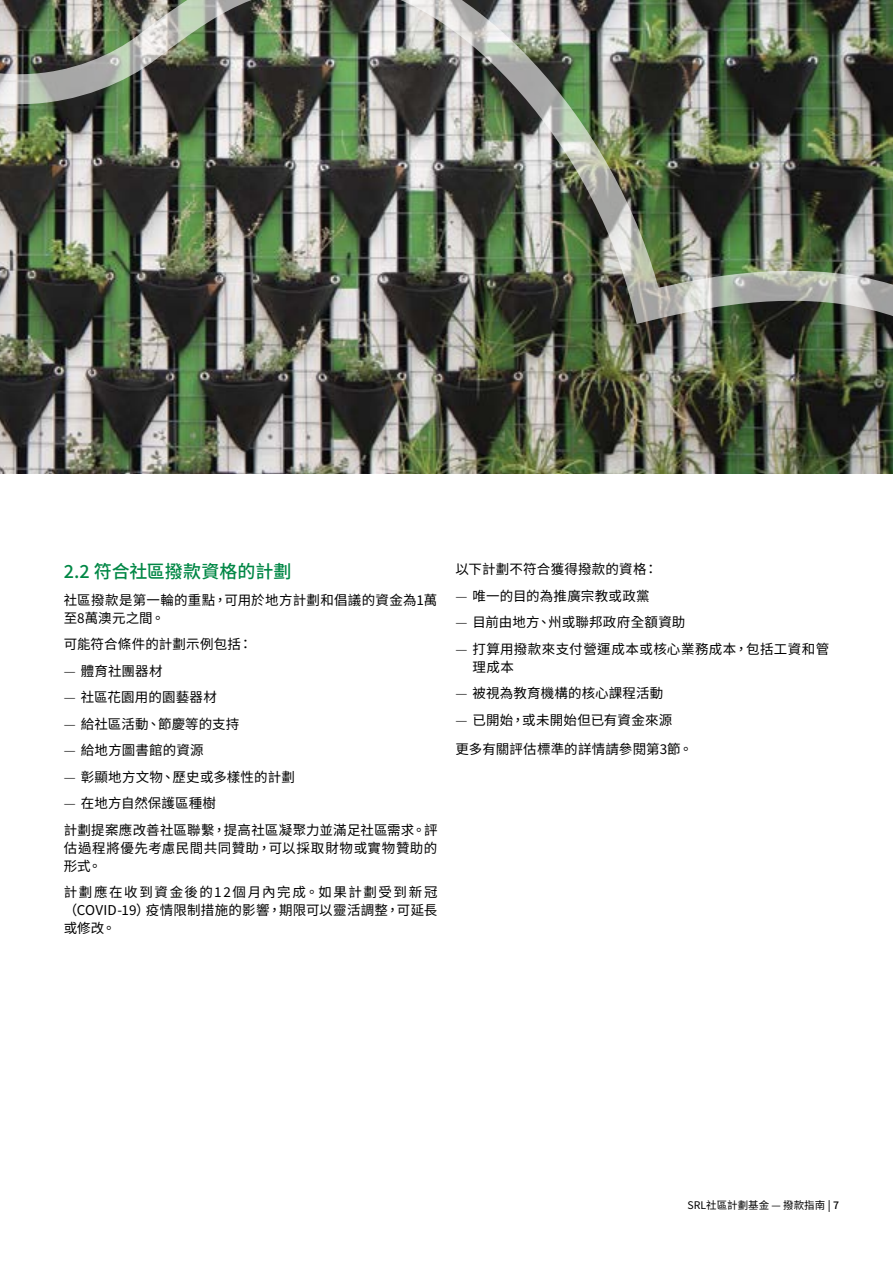
<style>
.page{position:relative;width:893px;height:1263px;background:#fff}
.page>*{position:absolute;margin:0;border:0;box-sizing:border-box;transform-origin:0 0}
.t1{font:500 18px "Noto Sans TC";letter-spacing:.005em;color:#008745}
.t2{font:13.5px/18px "Noto Sans TC";letter-spacing:.015em;color:#000}
.t3{font:13.5px/18px "Noto Sans TC";letter-spacing:.035em;color:#000}
.t4{font:10.5px "Noto Sans TC";color:#000}
.s1{font-weight:300}
.s2{font-weight:500}
</style>
<div class="page">
<img style="left:0;top:0;width:893px;height:473px">
<h1 class="t1" style="left:64px;top:561px;width:229px">2.2 符合社區撥款資格的計劃</h1>
<p class="t2" style="left:64px;top:591px;width:375px">社區撥款是第一輪的重點，可用於地方計劃和倡議的資金為1萬至8萬澳元之間。</p>
<p class="t2" style="left:64px;top:635px;width:190px">可能符合條件的計劃示例包括：</p>
<p class="t2" style="left:64px;top:662px;width:100px"><span class="s1">—</span> 體育社團器材</p>
<p class="t2" style="left:64px;top:688px;width:155px"><span class="s1">—</span> 社區花園用的園藝器材</p>
<p class="t2" style="left:64px;top:715px;width:177px"><span class="s1">—</span> 給社區活動、節慶等的支持</p>
<p class="t2" style="left:64px;top:741px;width:141px"><span class="s1">—</span> 給地方圖書館的資源</p>
<p class="t2" style="left:64px;top:768px;width:233px"><span class="s1">—</span> 彰顯地方文物、歷史或多樣性的計劃</p>
<p class="t2" style="left:64px;top:790px;width:375px;line-height:26.5px"><span class="s1">—</span> 在地方自然保護區種樹<br>計劃提案應改善社區聯繫，提高社區凝聚力並滿足社區需求。評</p>
<p class="t3" style="left:64px;top:839px;width:375px">估過程將優先考慮民間共同贊助，可以採取財物或實物贊助的形式。</p>
<p class="t2" style="left:64px;top:883px;width:375px;text-align:justify">計劃應在收到資金後的12個月內完成。如果計劃受到新冠（COVID-19）疫情限制措施的影響，期限可以靈活調整，可延長或修改。</p>
<p class="t2" style="left:455px;top:561px;width:204px">以下計劃不符合獲得撥款的資格：</p>
<p class="t2" style="left:455px;top:587px;width:196px"><span class="s1">—</span> 唯一的目的為推廣宗教或政黨</p>
<p class="t2" style="left:455px;top:614px;width:231px"><span class="s1">—</span> 目前由地方、州或聯邦政府全額資助</p>
<p class="t3" style="left:472px;top:640px;width:358px;text-indent:-17px"><span class="s1">—</span> 打算用撥款來支付營運成本或核心業務成本，包括工資和管理成本</p>
<p class="t2" style="left:455px;top:685px;width:209px"><span class="s1">—</span> 被視為教育機構的核心課程活動</p>
<p class="t2" style="left:455px;top:705px;width:239px;line-height:29.5px"><span class="s1">—</span> 已開始，或未開始但已有資金來源<br>更多有關評估標準的詳情請參閱第3節。</p>
<p class="t4" style="left:688px;top:1199px;width:153px">SRL社區計劃基金 — 撥款指南 <span class="s2">| 7</span></p>
</div>
